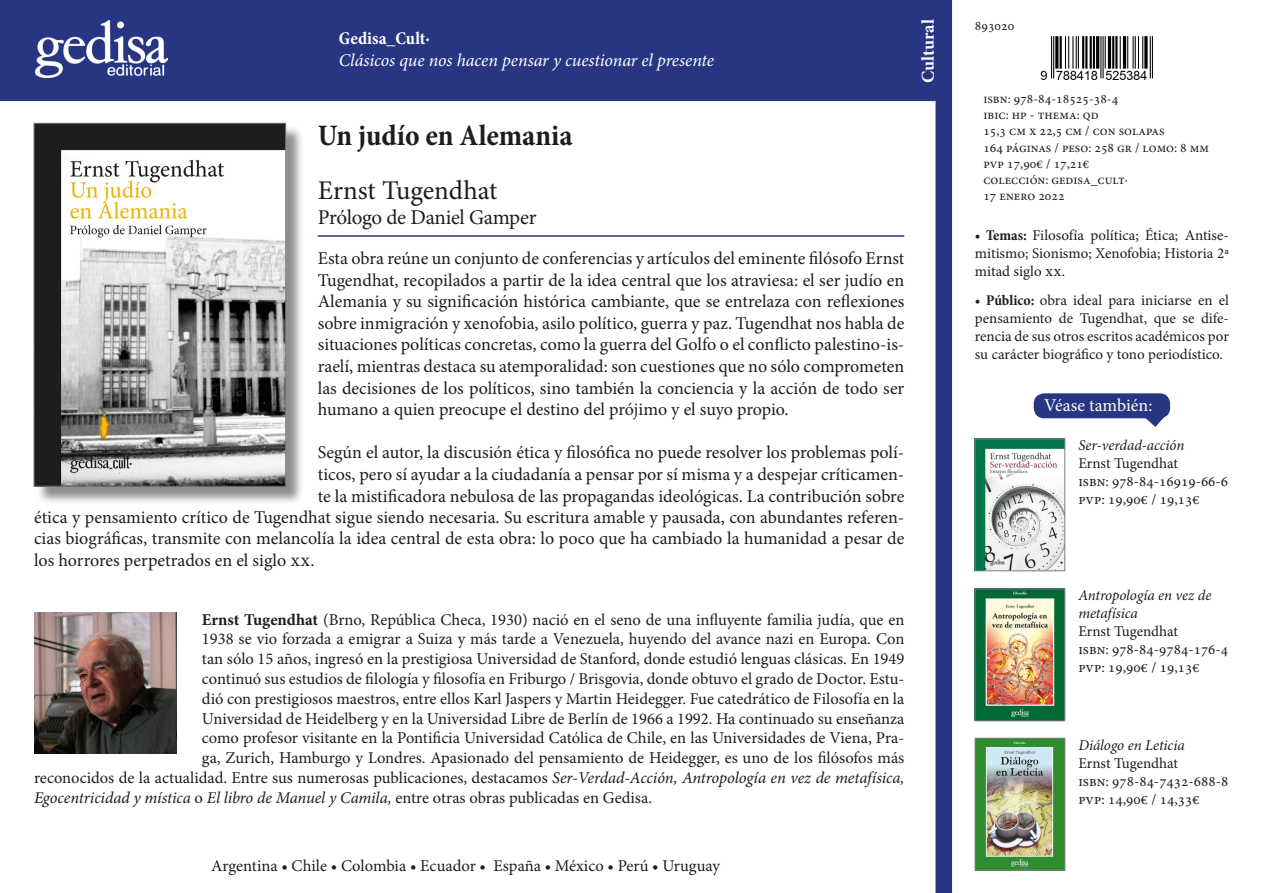
<style>
.page{position:relative;width:1263px;height:893px;background:#fff}
.page>*{position:absolute;margin:0;border:0;box-sizing:border-box;transform-origin:0 0}
.t1{font:700 condensed 30px "Minion Pro";color:#1d1d1b}
.t2{font:27px "Minion Pro";color:#1d1d1b}
.t3{font:21px "Minion Pro";letter-spacing:-.02em;color:#1d1d1b}
.Indice{font:18px/21.6px "Minion Pro";color:#1d1d1b;text-align:justify}
.t4{font:italic 18px "Minion Pro";letter-spacing:-.005em;color:#fff}
.t5{font:18px "Minion Pro";letter-spacing:-.005em;color:#fff}
.t6{font:700 condensed 18px "Minion Pro";color:#fff}
.Clasificación{font:700 18px "Minion Pro";color:#fff}
.Autores{font:16.5px "Minion Pro";color:#1d1d1b}
.Autores-2{font:italic 16.5px "Minion Pro";letter-spacing:-.005em;color:#1d1d1b}
.Temas_y_público{font:15px/18px "Minion Pro";letter-spacing:-.005em;color:#1d1d1b;text-align:justify}
.Datos_técnicos{font:15px/18px "Minion Pro";color:#1d1d1b}
.Datos_técnicos-2{font:italic 15px/18px "Minion Pro";letter-spacing:-.005em;color:#1d1d1b}
.Datos_técnicos-3{font:13.5px "Minion Pro";color:#1d1d1b}
.s1{font-weight:700}
.s2{font-style:italic}
.s3{font-style:normal}
.s4{font-weight:700;font-stretch:condensed}
</style>
<div class="page">
<div style="left:36px;top:125px;width:268px;height:380px;background:#1d1d1b;opacity:.5"></div>
<img style="left:36px;top:125px;width:248px;height:359px">
<div style="left:34px;top:123px;width:252px;height:363px;border:1px solid #7e7e7e"></div>
<svg style="left:1138px;top:396px;width:31px;height:31px"></svg>
<div style="left:1034px;top:393px;width:136px;height:25px;background:#283583;border-radius:10px"></div>
<hr style="left:318px;top:235px;width:586px;height:2px;background:#283583">
<img style="left:977px;top:441px;width:86px;height:128px">
<div style="left:975px;top:439px;width:90px;height:132px;border:1px solid #7e7e7e"></div>
<div style="left:935px;top:0;width:17px;height:893px;background:#283583"></div>
<img style="left:1040px;top:36px;width:113px;height:44px">
<div style="left:0;top:0;width:935px;height:101px;background:#283583"></div>
<img style="left:35px;top:20px;width:133px;height:57px">
<img style="left:34px;top:613px;width:142px;height:141px">
<img style="left:977px;top:591px;width:86px;height:128px">
<div style="left:975px;top:589px;width:90px;height:132px;border:1px solid #7e7e7e"></div>
<img style="left:977px;top:740px;width:86px;height:128px">
<div style="left:975px;top:738px;width:90px;height:132px;border:1px solid #7e7e7e"></div>
<p class="t6" style="left:339px;top:26px;width:93px">Gedisa_Cult·</p>
<p class="t4" style="left:339px;top:48px;width:377px">Clásicos que nos hacen pensar y cuestionar el presente</p>
<p class="t1" style="left:318px;top:114px;width:256px">Un judío en Alemania</p>
<p class="t2" style="left:318px;top:172px;width:181px">Ernst Tugendhat</p>
<p class="t3" style="left:318px;top:203px;width:220px">Prólogo de Daniel Gamper</p>
<p class="Indice" style="left:318px;top:247px;width:588px">Esta obra reúne un conjunto de conferencias y artículos del eminente filósofo Ernst Tugendhat, recopilados a partir de la idea central que los atraviesa: el ser judío en Alemania y su significación histórica cambiante, que se entrelaza con reflexiones sobre inmigración y xenofobia, asilo político, guerra y paz. Tugendhat nos habla de situaciones políticas concretas, como la guerra del Golfo o el conflicto palestino-is&shy;raelí, mientras destaca su atemporalidad: son cuestiones que no sólo comprometen las decisiones de los políticos, sino también la conciencia y la acción de todo ser humano a quien preocupe el destino del prójimo y el suyo propio.</p>
<p class="Indice" style="left:318px;top:442px;width:588px">Según el autor, la discusión ética y filosófica no puede resolver los problemas polí&shy;ticos, pero sí ayudar a la ciudadanía a pensar por sí misma y a despejar críticamen&shy;te la mistificadora nebulosa de las propagandas ideológicas. La contribución sobre</p>
<p class="Indice" style="left:34px;top:506px;width:872px">ética y pensamiento crítico de Tugendhat sigue siendo necesaria. Su escritura amable y pausada, con abundantes referen&shy;cias biográficas, transmite con melancolía la idea central de esta obra: lo poco que ha cambiado la humanidad a pesar de los horrores perpetrados en el siglo xx.</p>
<p class="Clasificación" style="left:915px;top:83px;width:65px;rotate:-90deg">Cultural</p>
<p class="Autores" style="left:202px;top:608px;width:704px"><span class="s1">Ernst Tugendhat</span> (Brno, República Checa, 1930) nació en el seno de una influyente familia judía, que en</p>
<p class="Autores" style="left:202px;top:628px;width:704px">1938 se vio forzada a emigrar a Suiza y más tarde a Venezuela, huyendo del avance nazi en Europa. Con</p>
<p class="Autores" style="left:202px;top:648px;width:704px">tan sólo 15 años, ingresó en la prestigiosa Universidad de Stanford, donde estudió lenguas clásicas. En 1949</p>
<p class="Autores" style="left:202px;top:668px;width:704px">continuó sus estudios de filología y filosofía en Friburgo / Brisgovia, donde obtuvo el grado de Doctor. Estu-</p>
<p class="Autores" style="left:202px;top:688px;width:704px">dió con prestigiosos maestros, entre ellos Karl Jaspers y Martin Heidegger. Fue catedrático de Filosofía en la</p>
<p class="Autores" style="left:202px;top:707px;width:704px">Universidad de Heidelberg y en la Universidad Libre de Berlín de 1966 a 1992. Ha continuado su enseñanza</p>
<p class="Autores" style="left:202px;top:727px;width:704px">como profesor visitante en la Pontificia Universidad Católica de Chile, en las Universidades de Viena, Pra-</p>
<p class="Autores" style="left:202px;top:747px;width:704px">ga, Zurich, Hamburgo y Londres. Apasionado del pensamiento de Heidegger, es uno de los filósofos más</p>
<p class="Autores" style="left:34px;top:767px;width:872px">reconocidos de la actualidad. Entre sus numerosas publicaciones, destacamos <span class="s2">Ser-Verdad-Acción, Antropología en vez de metafísica,</span></p>
<p class="Autores-2" style="left:34px;top:786px;width:620px">Egocentricidad y mística <span class="s3">o</span> El libro de Manuel y Camila, <span class="s3">entre otras obras publicadas en Gedisa.</span></p>
<p class="Autores" style="left:211px;top:855px;width:510px">Argentina • Chile • Colombia • Ecuador • España • México • Perú • Uruguay</p>
<p class="Datos_técnicos-3" style="left:975px;top:16px;width:41px">893020</p>
<p class="Datos_técnicos-3" style="left:983px;top:90px;width:136px">isbn: 978-84-18525-38-4</p>
<p class="Datos_técnicos-3" style="left:983px;top:106px;width:117px">ibic: hp - thema: qd</p>
<p class="Datos_técnicos-3" style="left:983px;top:122px;width:183px">15,3 cm x 22,5 cm / con solapas</p>
<p class="Datos_técnicos-3" style="left:983px;top:138px;width:227px">164 páginas / peso: 258 gr / lomo: 8 mm</p>
<p class="Datos_técnicos-3" style="left:983px;top:155px;width:108px">pvp 17,90€ / 17,21€</p>
<p class="Datos_técnicos-3" style="left:983px;top:171px;width:146px">colección: gedisa_cult·</p>
<p class="Datos_técnicos-3" style="left:983px;top:187px;width:83px">17 enero 2022</p>
<p class="Temas_y_público" style="left:975px;top:226px;width:256px"><span class="s4">• Temas:</span> Filosofía política; Ética; Antise&shy;mitismo; Sionismo; Xenofobia; Historia 2ª mitad siglo xx.</p>
<p class="Temas_y_público" style="left:975px;top:291px;width:256px"><span class="s4">• Público:</span> obra ideal para iniciarse en el pensamiento de Tugendhat, que se dife&shy;rencia de sus otros escritos académicos por su carácter biográfico y tono periodístico.</p>
<p class="t5" style="left:1044px;top:393px;width:110px">Véase también:</p>
<p class="Datos_técnicos-2" style="left:1078px;top:436px;width:108px">Ser-verdad-acción</p>
<p class="Datos_técnicos" style="left:1078px;top:454px;width:101px">Ernst Tugendhat</p>
<p class="Datos_técnicos" style="left:1078px;top:472px;width:151px">isbn: 978-84-16919-66-6</p>
<p class="Datos_técnicos" style="left:1078px;top:490px;width:123px">pvp: 19,90€ / 19,13€</p>
<p class="Datos_técnicos-2" style="left:1078px;top:586px;width:135px">Antropología en vez de metafísica</p>
<p class="Datos_técnicos" style="left:1078px;top:622px;width:101px">Ernst Tugendhat</p>
<p class="Datos_técnicos" style="left:1078px;top:640px;width:151px">isbn: 978-84-9784-176-4 pvp: 19,90€ / 19,13€</p>
<p class="Datos_técnicos-2" style="left:1078px;top:736px;width:108px">Diálogo en Leticia</p>
<p class="Datos_técnicos" style="left:1078px;top:754px;width:101px">Ernst Tugendhat</p>
<p class="Datos_técnicos" style="left:1078px;top:772px;width:151px">isbn: 978-84-7432-688-8</p>
<p class="Datos_técnicos" style="left:1078px;top:790px;width:123px">pvp: 14,90€ / 14,33€</p>
</div>
